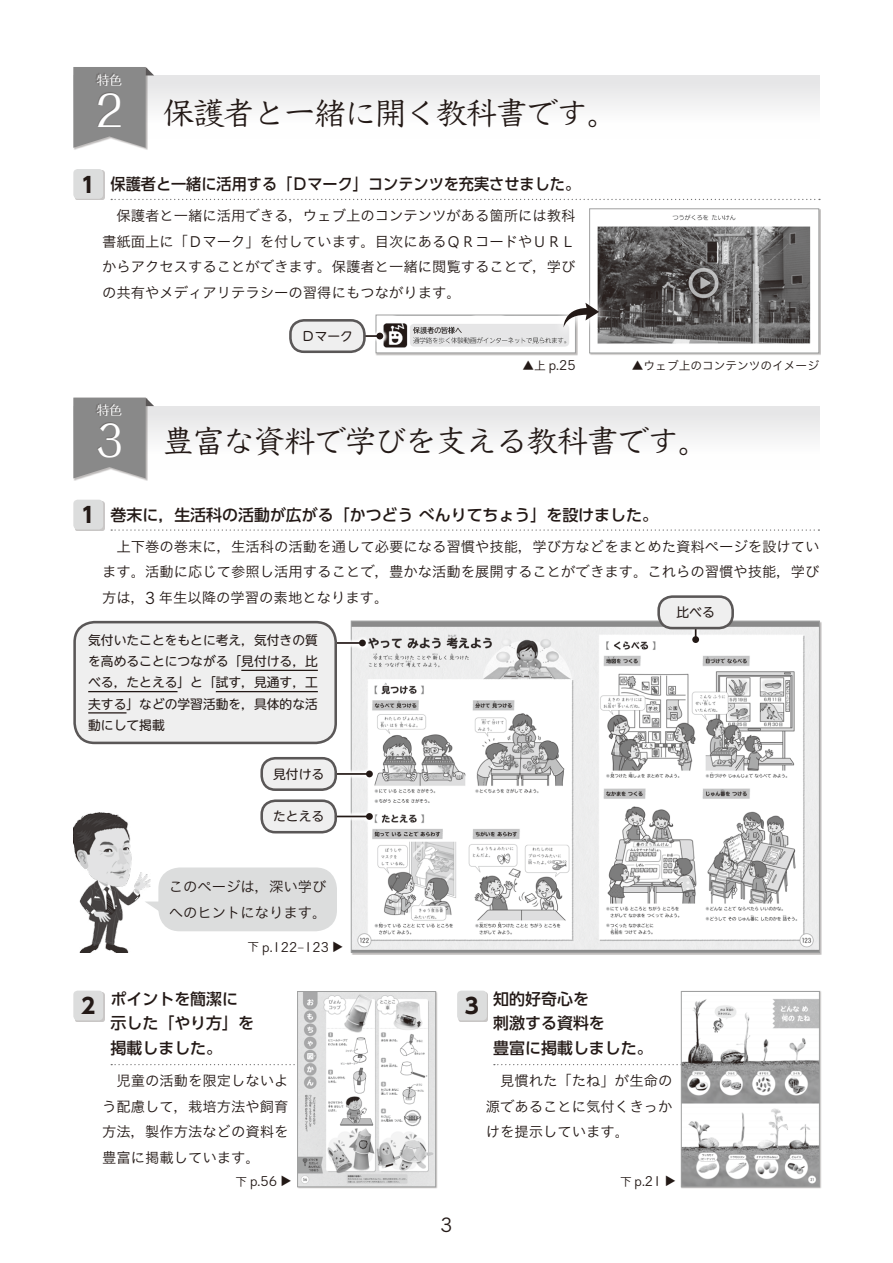
<style>
.page{position:relative;width:893px;height:1263px;background:#fff}
.page>*{position:absolute;margin:0;border:0;box-sizing:border-box;transform-origin:0 0}
.t1{font:500 31.95px "Yu T Kyo New H";letter-spacing:-.05em;color:#231916}
.t2{font:700 21.3px "UD Shin Go Pro";color:#231916}
.t3{font:18.75px "Yu T Kyo Oubun Std Medium Alt";color:#231916}
.t4{font:500 15.9px/24.5px "UD Shin Go Pro";color:#231916}
.t5{font:500 15.9px "UD Shin Go Pro";color:#231916;scale:.95 1}
.t6{font:14.4px/25.5px "Kyo KG Kn Std W3";color:#231916}
.t7{font:14.4px/25.5px "Hiragino UD Sans Std W3";color:#231916;text-align:justify}
.t8{font:12.9px "Yu T Kyo Oubun Std Medium Alt";color:#231916}
.t9{font:12.75px/21.3px "UD Shin M Go Pro";color:#231916;text-align:justify}
.t10{font:12.75px "Folk Pro";color:#fff}
.t11{font:11.7px "Kyo KG Kn Std W3";color:#231916}
.t12{font:11.7px "Hiragino UD Sans Std W3";color:#231916}
.s1{font-family:"Folk Pro";font-weight:400;font-size:42.45px;color:#fff}
.s2{font-family:"Hiragino UD Sans Std W3"}
.s3{font-family:"Yu TUD Kyo";font-weight:500}
.s4{font-family:"Hiragino UD Sans Std W3";font-size:11.7px}
.s5{font-family:"Kyo KG Kn Std W3"}
.s6{font-family:"Yu T Kyo Oubun Std Medium Alt";font-size:15.75px}
.s7{font-family:"Minion Pro";font-size:11.7px}
</style>
<div class="page">
<div style="left:73px;top:75px;width:747px;height:64px;background:linear-gradient(to bottom,#e4e4e5,#fff)"></div>
<div style="left:73px;top:67px;width:75px;height:83px;background:#231916;opacity:.3"></div>
<svg style="left:73px;top:67px;width:81px;height:81px;background:#979797"></svg>
<div style="left:73px;top:406px;width:747px;height:64px;background:linear-gradient(to bottom,#e4e4e5,#fff)"></div>
<div style="left:73px;top:398px;width:75px;height:83px;background:#231916;opacity:.3"></div>
<svg style="left:73px;top:398px;width:81px;height:80px;background:#969696"></svg>
<svg style="left:111px;top:529px;width:708px;height:2px"></svg>
<svg style="left:111px;top:1064px;width:184px;height:1px"></svg>
<svg style="left:494px;top:1064px;width:187px;height:1px"></svg>
<div style="left:376px;top:315px;width:202px;height:41px;background:#231916;opacity:.3"></div>
<img style="left:378px;top:317px;width:196px;height:34px">
<div style="left:376px;top:315px;width:200px;height:38px;border:1px solid #9fa0a0"></div>
<img style="left:353px;top:623px;width:465px;height:327px">
<div style="left:297px;top:991px;width:141px;height:198px;background:#231916;opacity:.3"></div>
<img style="left:299px;top:993px;width:135px;height:192px">
<div style="left:297px;top:991px;width:139px;height:196px;border:1px solid #9fa0a0"></div>
<div style="left:681px;top:991px;width:141px;height:198px;background:#231916;opacity:.3"></div>
<img style="left:683px;top:993px;width:135px;height:192px">
<div style="left:681px;top:991px;width:139px;height:196px;border:1px solid #9fa0a0"></div>
<svg style="left:375px;top:328px;width:12px;height:16px"></svg>
<hr style="left:307px;top:335px;width:73px;height:2px;background:#231916">
<div style="left:376px;top:333px;width:7px;height:6px;background:#231916;border-radius:50%"></div>
<svg style="left:336px;top:635px;width:34px;height:16px"></svg>
<hr style="left:272px;top:642px;width:90px;height:2px;background:#231916">
<div style="left:359px;top:639px;width:7px;height:7px;background:#231916;border-radius:50%"></div>
<svg style="left:688px;top:629px;width:15px;height:18px"></svg>
<hr style="left:695px;top:598px;width:1px;height:41px;background:#231916">
<div style="left:692px;top:636px;width:7px;height:7px;background:#231916;border-radius:50%"></div>
<svg style="left:336px;top:766px;width:41px;height:16px"></svg>
<hr style="left:279px;top:773px;width:90px;height:2px;background:#231916">
<div style="left:366px;top:770px;width:7px;height:7px;background:#231916;border-radius:50%"></div>
<svg style="left:336px;top:809px;width:41px;height:15px"></svg>
<hr style="left:279px;top:816px;width:90px;height:1px;background:#231916">
<div style="left:366px;top:813px;width:7px;height:7px;background:#231916;border-radius:50%"></div>
<div style="left:290px;top:320px;width:74px;height:32px;background:#efefef;border-radius:14px"></div>
<div style="left:289px;top:319px;width:77px;height:34px;border:3px solid #5a5757;border-radius:14px"></div>
<div style="left:659px;top:597px;width:74px;height:31px;background:#efefef;border-radius:14px"></div>
<div style="left:657px;top:595px;width:77px;height:34px;border:3px solid #5a5757;border-radius:14px"></div>
<div style="left:262px;top:758px;width:74px;height:32px;background:#efefef;border-radius:14px"></div>
<div style="left:260px;top:757px;width:77px;height:34px;border:3px solid #5a5757;border-radius:14px"></div>
<div style="left:262px;top:801px;width:74px;height:31px;background:#efefef;border-radius:14px"></div>
<div style="left:260px;top:799px;width:77px;height:34px;border:3px solid #5a5757;border-radius:14px"></div>
<div style="left:75px;top:622px;width:261px;height:121px;background:#efefef;border-radius:20px"></div>
<div style="left:73px;top:621px;width:264px;height:123px;border:3px solid #5a5757;border-radius:20px"></div>
<hr style="left:241px;top:670px;width:77px;height:1px;background:#231916">
<hr style="left:88px;top:691px;width:90px;height:1px;background:#231916">
<hr style="left:216px;top:691px;width:102px;height:1px;background:#231916">
<hr style="left:88px;top:712px;width:38px;height:1px;background:#231916">
<div style="left:158px;top:867px;width:179px;height:64px;background:#dcdddd;border-radius:21px"></div>
<svg style="left:151px;top:901px;width:9px;height:17px"></svg>
<img style="left:74px;top:812px;width:77px;height:140px">
<div style="left:75px;top:170px;width:29px;height:30px;background:#c9c7c6"></div>
<div style="left:73px;top:169px;width:30px;height:30px;background:#dcdddd;border-radius:4px"></div>
<div style="left:75px;top:501px;width:29px;height:30px;background:#d0d0cf"></div>
<div style="left:73px;top:500px;width:30px;height:29px;background:#dcdddd;border-radius:4px"></div>
<svg style="left:111px;top:199px;width:709px;height:1px"></svg>
<div style="left:589px;top:209px;width:232px;height:146px;background:#b0b0af"></div>
<div style="left:590px;top:209px;width:229px;height:144px;background:#fff"></div>
<img style="left:597px;top:214px;width:214px;height:130px">
<div style="left:589px;top:209px;width:230px;height:144px;border:1px solid #9fa0a0"></div>
<svg style="left:543px;top:283px;width:72px;height:67px"></svg>
<div style="left:75px;top:992px;width:29px;height:30px;background:#d0cfce"></div>
<div style="left:73px;top:991px;width:30px;height:29px;background:#dcdddd;border-radius:4px"></div>
<div style="left:458px;top:992px;width:30px;height:30px;background:#d0cfce"></div>
<div style="left:457px;top:991px;width:30px;height:29px;background:#dcdddd;border-radius:4px"></div>
<p class="t10" style="left:97px;top:69px;width:27px">特色</p>
<h1 class="t1" style="left:96px;top:90px;width:524px"><span class="s1">2</span> 保護者と一緒に開く教科書です。</h1>
<h2 class="t2" style="left:81px;top:167px;width:16px">1</h2>
<p class="t5" style="left:111px;top:171px;width:496px">保護者と一緒に活用する「Ｄマーク」コンテンツを充実させました。</p>
<p class="t6" style="left:102px;top:203px;width:475px;text-align:justify"><span class="s2">　保護者</span>と<span class="s2">一緒</span>に<span class="s2">活用</span>できる<span class="s3">，</span>ウェブ<span class="s2">上</span>のコンテンツがある<span class="s2">箇所</span>には<span class="s2">教科書紙面上</span>に<span class="s2">「Ｄ</span>マーク<span class="s2">」</span>を<span class="s2">付</span>しています<span class="s3">。</span><span class="s2">目次</span>にある<span class="s2">ＱＲ</span>コードや<span class="s2">ＵＲＬ</span>からアクセスすることができます<span class="s3">。</span><span class="s2">保護者</span>と<span class="s2">一緒</span>に<span class="s2">閲覧</span>することで<span class="s3">，</span><span class="s2">学</span>びの<span class="s2">共有</span>やメディアリテラシーの<span class="s2">習得</span>にもつながります<span class="s3">。</span></p>
<p class="t9" style="left:302px;top:325px;width:53px">Ｄマーク</p>
<p class="t8" style="left:522px;top:359px;width:55px"><span class="s4">▲上</span> p.25</p>
<p class="t11" style="left:632px;top:360px;width:189px"><span class="s2">▲</span>ウェブ<span class="s2">上</span>のコンテンツのイメージ</p>
<p class="t10" style="left:97px;top:400px;width:27px">特色</p>
<h1 class="t1" style="left:96px;top:419px;width:615px"><span class="s1">3</span> 豊富な資料で学びを支える教科書です。</h1>
<h2 class="t2" style="left:81px;top:498px;width:16px">1</h2>
<p class="t4" style="left:111px;top:502px;width:549px">巻末に，生活科の活動が広がる「かつどう べんりてちょう」を設けました。</p>
<p class="t6" style="left:102px;top:533px;width:719px"><span class="s2">　上下巻</span>の<span class="s2">巻末</span>に<span class="s3">，</span><span class="s2">生活科</span>の<span class="s2">活動</span>を<span class="s2">通</span>して<span class="s2">必要</span>になる<span class="s2">習慣</span>や<span class="s2">技能</span><span class="s3">，</span><span class="s2">学</span>び<span class="s2">方</span>などをまとめた<span class="s2">資料</span>ページを<span class="s2">設</span>けています<span class="s3">。</span><span class="s2">活動</span>に<span class="s2">応</span>じて<span class="s2">参照</span>し<span class="s2">活用</span>することで<span class="s3">，</span><span class="s2">豊</span>かな<span class="s2">活動</span>を<span class="s2">展開</span>することができます<span class="s3">。</span>これらの<span class="s2">習慣</span>や<span class="s2">技能</span><span class="s3">，</span><span class="s2">学</span>び</p>
<p class="t7" style="left:102px;top:584px;width:288px">方<span class="s5">は</span><span class="s3">，</span><span class="s6">3</span> 年生以降<span class="s5">の</span>学習<span class="s5">の</span>素地<span class="s5">となります</span><span class="s3">。</span></p>
<p class="t9" style="left:676px;top:601px;width:40px">比べる</p>
<p class="t9" style="left:88px;top:629px;width:231px">気付いたことをもとに考え，気付きの質を高めることにつながる「見付ける，比べる，たとえる」と「試す，見通す，工夫する」などの学習活動を，具体的な活動にして掲載</p>
<p class="t9" style="left:273px;top:763px;width:53px">見付ける</p>
<p class="t9" style="left:273px;top:805px;width:53px">たとえる</p>
<p class="t6" style="left:169px;top:874px;width:159px">このページは<span class="s3">，</span><span class="s2">深</span>い<span class="s2">学</span>びへのヒントになります<span class="s3">。</span></p>
<p class="t8" style="left:248px;top:940px;width:83px"><span class="s4">下</span> p.122<span class="s7">−</span>123</p>
<p class="t12" style="left:346px;top:941px;width:13px;rotate:90deg">▲</p>
<p class="t4" style="left:111px;top:986px;width:145px">ポイントを簡潔に示した「やり方」を掲載しました。</p>
<h2 class="t2" style="left:81px;top:989px;width:16px">2</h2>
<h2 class="t2" style="left:465px;top:989px;width:16px">3</h2>
<p class="t4" style="left:493px;top:986px;width:161px">知的好奇心を<br>刺激する資料を<br>豊富に掲載しました。</p>
<p class="t7" style="left:102px;top:1067px;width:188px">　児童<span class="s5">の</span>活動<span class="s5">を</span>限定<span class="s5">しないよう</span>配慮<span class="s5">して</span><span class="s3">，</span>栽培方法<span class="s5">や</span>飼育方法<span class="s3">，</span>製作方法<span class="s5">などの</span>資料<span class="s5">を</span></p>
<p class="t6" style="left:102px;top:1144px;width:159px"><span class="s2">豊富</span>に<span class="s2">掲載</span>しています<span class="s3">。</span></p>
<p class="t7" style="left:486px;top:1067px;width:188px">　見慣<span class="s5">れた</span>「<span class="s5">たね</span>」<span class="s5">が</span>生命<span class="s5">の</span></p>
<p class="t6" style="left:486px;top:1093px;width:188px"><span class="s2">源</span>であることに<span class="s2">気付</span>くきっかけを<span class="s2">提示</span>しています<span class="s3">。</span></p>
<p class="t8" style="left:236px;top:1175px;width:43px"><span class="s4">下</span> p.56</p>
<p class="t12" style="left:295px;top:1175px;width:13px;rotate:90deg">▲</p>
<p class="t8" style="left:620px;top:1175px;width:43px"><span class="s4">下</span> p.21</p>
<p class="t12" style="left:679px;top:1175px;width:13px;rotate:90deg">▲</p>
<h3 class="t3" style="left:440px;top:1216px;width:14px">3</h3>
</div>
